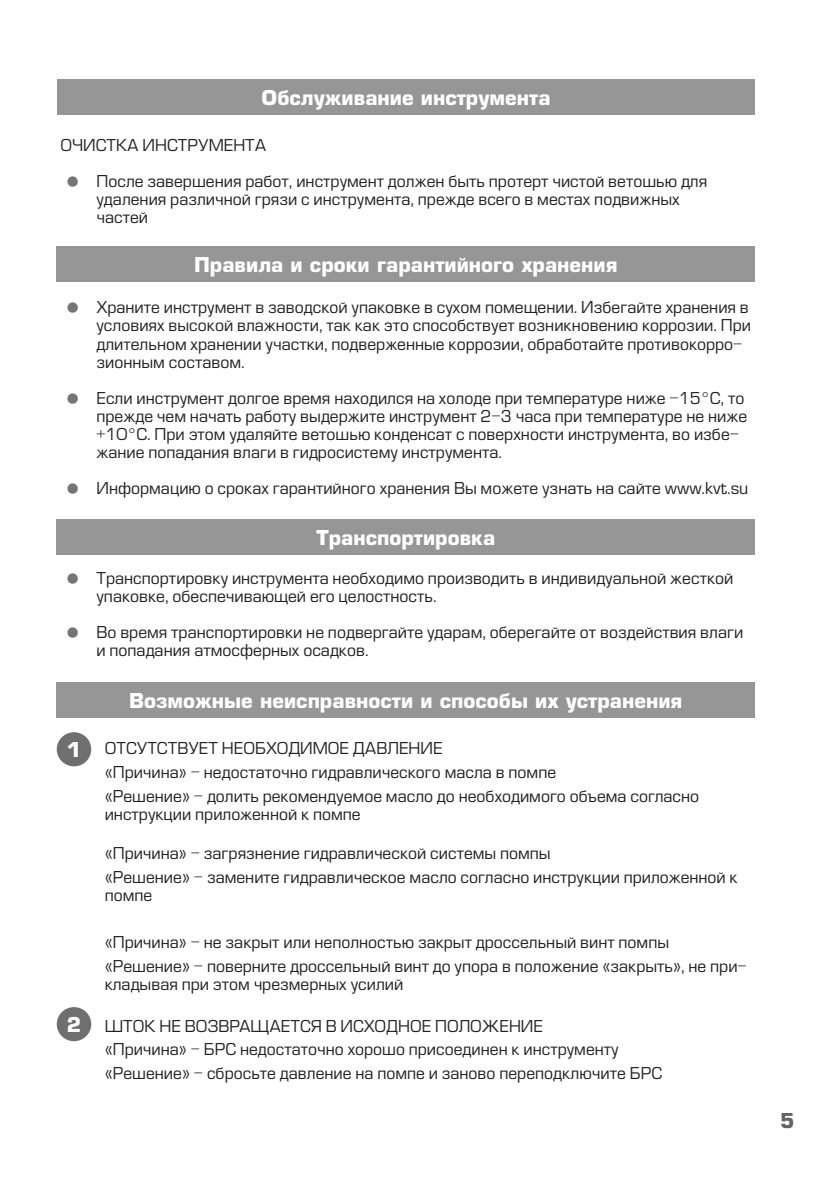
<style>
.page{position:relative;width:840px;height:1191px;background:#fff}
.page>*{position:absolute;margin:0;border:0;box-sizing:border-box;transform-origin:0 0}
.t1{font:700 20px "Europe";color:#fff}
.t2{font:700 20px "Europe";color:#636363}
.t3{font:16px/18px "Europe";color:#222}
.s1{font-size:48px;color:#757575}
</style>
<div class="page">
<div style="left:57px;top:79px;width:697px;height:36px;background:#969696"></div>
<div style="left:57px;top:682px;width:697px;height:35px;background:#969696"></div>
<div style="left:57px;top:732px;width:34px;height:34px;background:#6f6f6f;border-radius:50%"></div>
<div style="left:57px;top:1007px;width:34px;height:34px;background:#6f6f6f;border-radius:50%"></div>
<div style="left:57px;top:247px;width:697px;height:35px;background:#969696"></div>
<div style="left:57px;top:519px;width:697px;height:35px;background:#969696"></div>
<p class="t1" style="left:261px;top:86px;width:290px">Обслуживание инструмента</p>
<p class="t3" style="left:60px;top:137px;width:207px">ОЧИСТКА ИНСТРУМЕНТА</p>
<p class="t3" style="left:96px;top:173px;width:612px;text-indent:-40px"><span class="s1">•</span> После завершения работ, инструмент должен быть протерт чистой ветошью для удаления различной грязи с инструмента, прежде всего в местах подвижных частей</p>
<p class="t1" style="left:194px;top:253px;width:425px">Правила и сроки гарантийного хранения</p>
<p class="t3" style="left:96px;top:299px;width:655px;text-indent:-40px"><span class="s1">•</span> Храните инструмент в заводской упаковке в сухом помещении. Избегайте хранения в условиях высокой влажности, так как это способствует возникновению коррозии. При длительном хранении участки, подверженные коррозии, обработайте противокорро&shy;зионным составом.</p>
<p class="t3" style="left:96px;top:389px;width:652px;text-indent:-40px"><span class="s1">•</span> Если инструмент долгое время находился на холоде при температуре ниже -15°С, то прежде чем начать работу выдержите инструмент 2-3 часа при температуре не ниже +10°С. При этом удаляйте ветошью конденсат с поверхности инструмента, во избе&shy;жание попадания влаги в гидросистему инструмента.</p>
<p class="t3" style="left:57px;top:479px;width:692px"><span class="s1">•</span> Информацию о сроках гарантийного хранения Вы можете узнать на сайте www.kvt.su</p>
<p class="t1" style="left:316px;top:525px;width:180px">Транспортировка</p>
<p class="t3" style="left:96px;top:569px;width:638px;text-indent:-40px"><span class="s1">•</span> Транспортировку инструмента необходимо производить в индивидуальной жесткой упаковке, обеспечивающей его целостность.</p>
<p class="t3" style="left:96px;top:623px;width:648px;text-indent:-40px"><span class="s1">•</span> Во время транспортировки не подвергайте ударам, оберегайте от воздействия влаги и попадания атмосферных осадков.</p>
<p class="t1" style="left:67px;top:738px;width:16px">1</p>
<p class="t1" style="left:67px;top:1012px;width:16px">2</p>
<p class="t1" style="left:129px;top:689px;width:554px">Возможные неисправности и способы их устранения</p>
<p class="t3" style="left:105px;top:737px;width:595px;line-height:23.6px">ОТСУТСТВУЕТ НЕОБХОДИМОЕ ДАВЛЕНИЕ<br>«Причина» - недостаточно гидравлического масла в помпе<br>«Решение» - долить рекомендуемое масло до необходимого объема согласно</p>
<p class="t3" style="left:105px;top:805px;width:257px">инструкции приложенной к помпе</p>
<p class="t3" style="left:105px;top:841px;width:634px;line-height:23.6px">«Причина» - загрязнение гидравлической системы помпы<br>«Решение» - замените гидравлическое масло согласно инструкции приложенной к</p>
<p class="t3" style="left:105px;top:886px;width:49px">помпе</p>
<p class="t3" style="left:105px;top:930px;width:643px;line-height:23.6px">«Причина» - не закрыт или неполностью закрыт дроссельный винт помпы «Решение» - поверните дроссельный винт до упора в положение «закрыть», не при-</p>
<p class="t3" style="left:105px;top:975px;width:300px">кладывая при этом чрезмерных усилий</p>
<p class="t3" style="left:105px;top:1014px;width:558px;line-height:23.6px">ШТОК НЕ ВОЗВРАЩАЕТСЯ В ИСХОДНОЕ ПОЛОЖЕНИЕ<br>«Причина» - БРС недостаточно хорошо присоединен к инструменту «Решение» - сбросьте давление на помпе и заново переподключите БРС</p>
<p class="t2" style="left:779px;top:1108px;width:16px">5</p>
</div>
